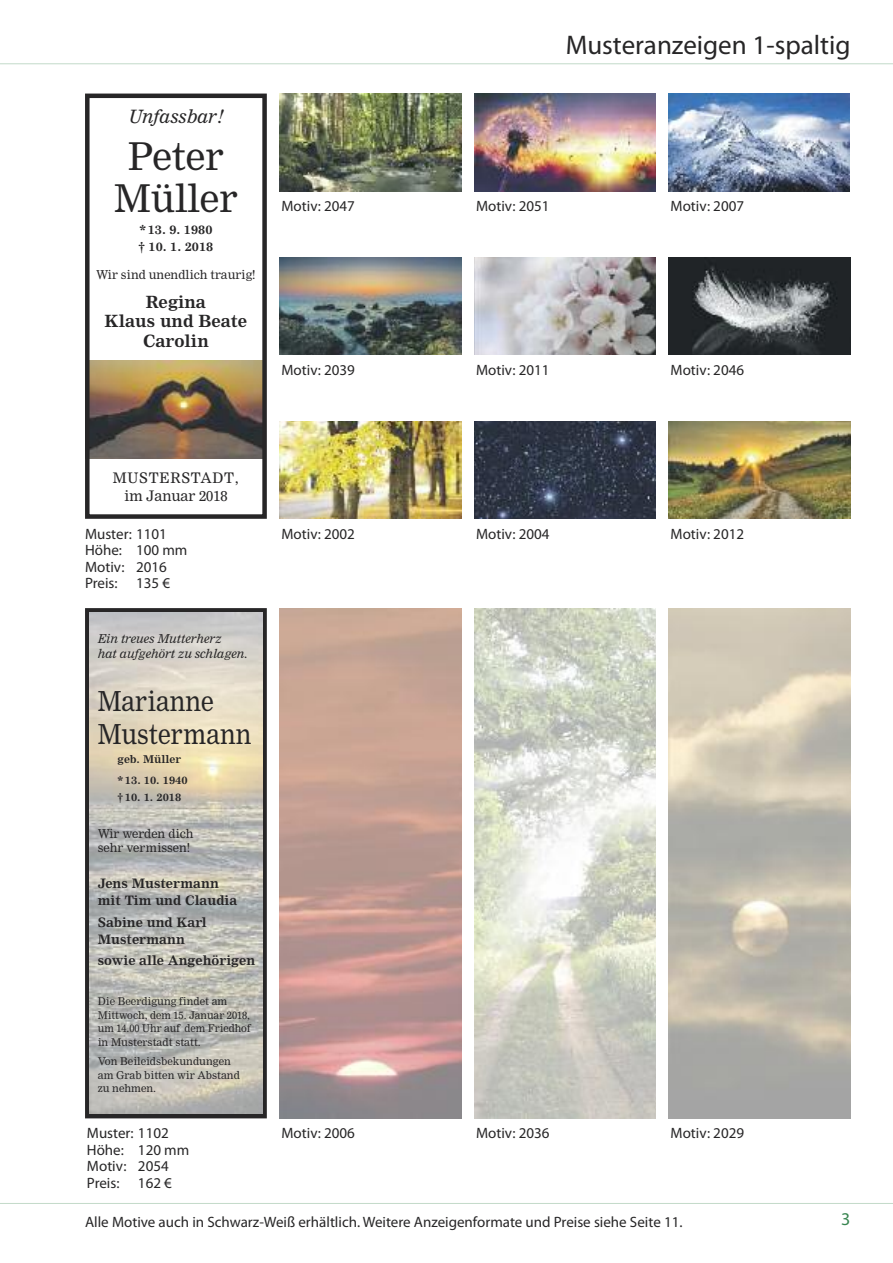
<style>
.page{position:relative;width:893px;height:1263px;background:#fff}
.page>*{position:absolute;margin:0;border:0;box-sizing:border-box;transform-origin:0 0}
.t1{font:37.5px/42px "Nimrod";color:#272627;text-align:center}
.t2{font:27px "Myriad Pro";color:#272627}
.t3{font:27px/33px "Nimrod";color:#272627;scale:.9 1}
.t4{font:italic 18px "Nimrod";color:#272627}
.t5{font:18px "Myriad Pro";color:#388550}
.t6{font:700 16.5px/19.5px "Nimrod";color:#272627;text-align:center}
.t7{font:15px/16.5px "Myriad Pro";color:#272627}
.t8{font:14.25px/18px "Nimrod";color:#272627;text-align:center}
.t9{font:700 12.75px/16.5px "Nimrod";color:#272627}
.t10{font:12px/14.2px "Nimrod";color:#272627}
.t11{font:italic 12px/15px "Nimrod";color:#272627}
.t12{font:700 12px/16.5px "Nimrod";color:#272627}
.t13{font:10.5px/13.5px "Nimrod";color:#272627}
.t14{font:700 10.5px/21px "Nimrod";color:#272627}
</style>
<div class="page">
<img style="left:90px;top:360px;width:172px;height:98px">
<img style="left:280px;top:421px;width:181px;height:98px">
<img style="left:474px;top:421px;width:182px;height:98px">
<img style="left:669px;top:421px;width:181px;height:98px">
<div style="left:85px;top:94px;width:182px;height:425px;border:4px solid #272627"></div>
<div style="left:85px;top:608px;width:182px;height:510px;border:4px solid #272627"></div>
<img style="left:90px;top:613px;width:172px;height:501px">
<img style="left:474px;top:608px;width:182px;height:510px">
<img style="left:280px;top:257px;width:181px;height:98px">
<img style="left:474px;top:257px;width:182px;height:98px">
<img style="left:669px;top:257px;width:181px;height:98px">
<img style="left:280px;top:94px;width:181px;height:97px">
<img style="left:474px;top:94px;width:182px;height:97px">
<img style="left:669px;top:94px;width:180px;height:97px">
<hr style="left:0;top:63px;width:893px;height:1px;background:#c3daca">
<hr style="left:0;top:1203px;width:893px;height:1px;background:#c3daca">
<p class="t4" style="left:128px;top:109px;width:96px">Unfassbar!</p>
<h1 class="t1" style="left:114px;top:137px;width:125px">Peter<br>Müller</h1>
<p class="t12" style="left:139px;top:222px;width:76px">*13. 9. 1980 † 10. 1. 2018</p>
<p class="t10" style="left:96px;top:268px;width:161px">Wir sind unendlich traurig!</p>
<p class="t6" style="left:105px;top:293px;width:144px">Regina<br>Klaus und Beate<br>Carolin</p>
<h2 class="t2" style="left:566px;top:35px;width:286px">Musteranzeigen 1-spaltig</h2>
<p class="t7" style="left:281px;top:199px;width:75px">Motiv: 2047</p>
<p class="t7" style="left:476px;top:199px;width:75px">Motiv: 2051</p>
<p class="t7" style="left:671px;top:199px;width:75px">Motiv: 2007</p>
<p class="t7" style="left:281px;top:363px;width:75px">Motiv: 2039</p>
<p class="t7" style="left:476px;top:363px;width:75px">Motiv: 2011</p>
<p class="t7" style="left:671px;top:363px;width:75px">Motiv: 2046</p>
<p class="t8" style="left:113px;top:470px;width:128px">MUSTERSTADT, im Januar 2018</p>
<p class="t7" style="left:85px;top:526px;width:104px">Muster: 1101<br>Höhe: 100 mm<br>Motiv: 2016<br>Preis: 135 €</p>
<p class="t11" style="left:98px;top:632px;width:152px">Ein treues Mutterherz<br>hat aufgehört zu schlagen.</p>
<h2 class="t3" style="left:98px;top:686px;width:172px">Marianne<br>Mustermann</h2>
<p class="t14" style="left:118px;top:749px;width:72px">geb. Müller *13. 10. 1940</p>
<p class="t14" style="left:118px;top:787px;width:65px">†10. 1. 2018</p>
<p class="t10" style="left:98px;top:827px;width:97px">Wir werden dich sehr vermissen!</p>
<p class="t9" style="left:98px;top:876px;width:141px">Jens Mustermann mit Tim und Claudia</p>
<p class="t9" style="left:98px;top:915px;width:110px">Sabine und Karl<br>Mustermann</p>
<p class="t9" style="left:98px;top:953px;width:159px">sowie alle Angehörigen</p>
<p class="t13" style="left:98px;top:995px;width:154px">Die Beerdigung findet am<br>Mittwoch, dem 15. Januar 2018, um 14.00 Uhr auf dem Friedhof in Musterstadt statt.</p>
<p class="t13" style="left:98px;top:1055px;width:144px">Von Beileidsbekundungen am Grab bitten wir Abstand zu nehmen.</p>
<p class="t7" style="left:281px;top:526px;width:75px">Motiv: 2002</p>
<p class="t7" style="left:476px;top:526px;width:75px">Motiv: 2004</p>
<p class="t7" style="left:671px;top:526px;width:75px">Motiv: 2012</p>
<p class="t7" style="left:87px;top:1126px;width:104px">Muster: 1102<br>Höhe: 120 mm<br>Motiv: 2054<br>Preis: 162 €</p>
<p class="t7" style="left:281px;top:1126px;width:75px">Motiv: 2006</p>
<p class="t7" style="left:476px;top:1126px;width:75px">Motiv: 2036</p>
<p class="t7" style="left:671px;top:1126px;width:75px">Motiv: 2029</p>
<p class="t7" style="left:85px;top:1215px;width:599px">Alle Motive auch in Schwarz-Weiß erhältlich. Weitere Anzeigenformate und Preise siehe Seite 11.</p>
<p class="t5" style="left:841px;top:1213px;width:11px">3</p>
</div>
